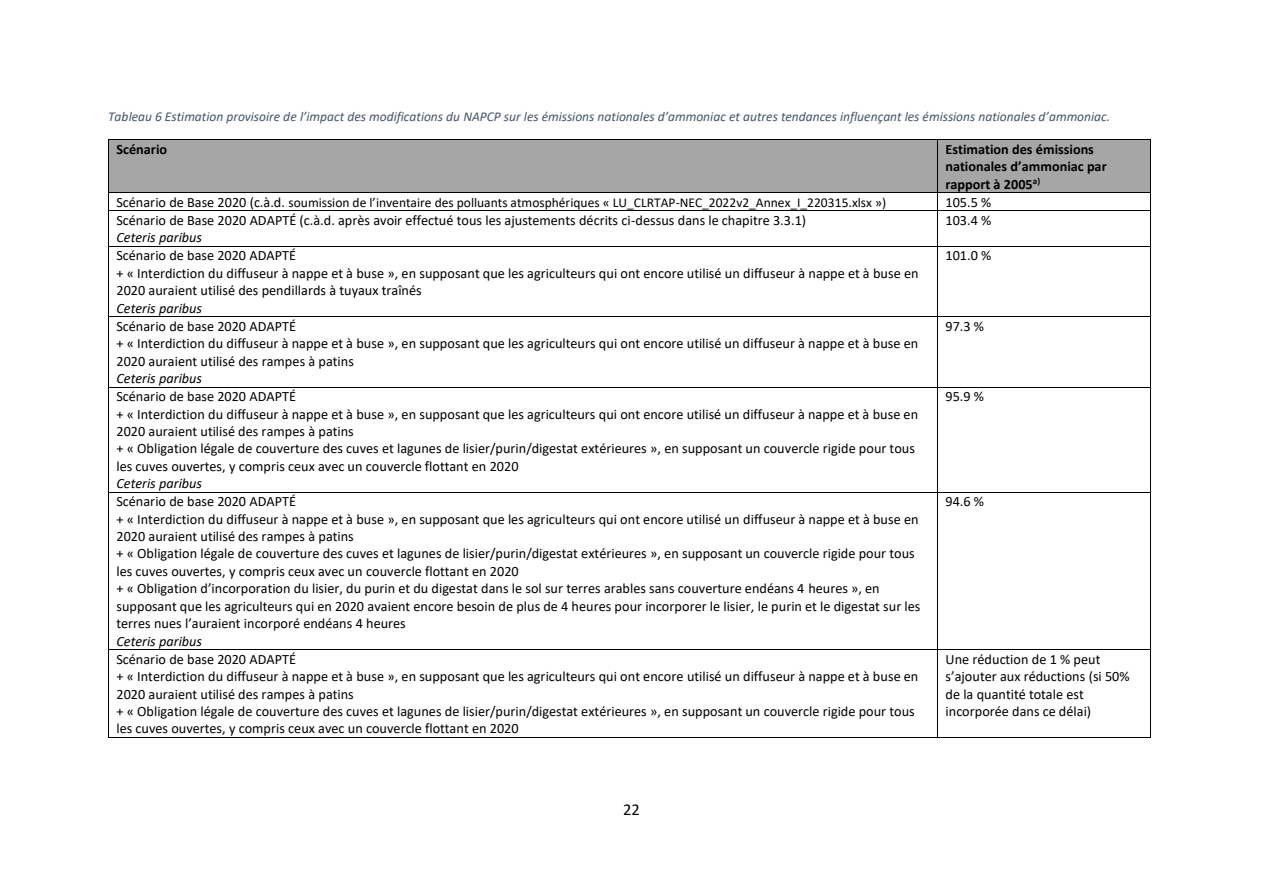
<style>
.page{position:relative;width:1263px;height:893px;background:#fff}
.page>*{position:absolute;margin:0;border:0;box-sizing:border-box;transform-origin:0 0}
.t1{font:16.5px "Calibri";color:#000}
.t2{font:14.25px/17.4px "Calibri";color:#000}
.t3{font:italic 14.25px "Calibri";color:#000}
.t4{font:700 14.25px/17.4px "Calibri";color:#000}
.t5{font:italic 13.5px "Calibri";color:#44546a}
.t6{font:13.5px "Calibri";color:#000}
.s1{font-size:14.25px}
</style>
<div class="page">
<div style="left:109px;top:140px;width:828px;height:52px;background:#a6a6a6"></div>
<div style="left:938px;top:140px;width:212px;height:52px;background:#a6a6a6"></div>
<hr style="left:109px;top:140px;width:828px;height:1px;background:#000">
<hr style="left:938px;top:140px;width:212px;height:1px;background:#000">
<hr style="left:108px;top:140px;width:1px;height:52px;background:#000">
<hr style="left:937px;top:140px;width:1px;height:52px;background:#000">
<hr style="left:1150px;top:140px;width:1px;height:52px;background:#000">
<hr style="left:109px;top:192px;width:828px;height:1px;background:#000">
<hr style="left:938px;top:192px;width:212px;height:1px;background:#000">
<svg style="left:108px;top:192px;width:1px;height:19px"></svg>
<hr style="left:109px;top:211px;width:828px;height:1px;background:#000">
<svg style="left:937px;top:192px;width:1px;height:19px"></svg>
<hr style="left:938px;top:211px;width:212px;height:1px;background:#000">
<svg style="left:1150px;top:192px;width:1px;height:19px"></svg>
<hr style="left:108px;top:211px;width:1px;height:35px;background:#000">
<hr style="left:937px;top:211px;width:1px;height:35px;background:#000">
<hr style="left:1150px;top:211px;width:1px;height:35px;background:#000">
<hr style="left:109px;top:246px;width:828px;height:1px;background:#000">
<hr style="left:938px;top:246px;width:212px;height:1px;background:#000">
<hr style="left:108px;top:247px;width:1px;height:70px;background:#000">
<hr style="left:937px;top:247px;width:1px;height:70px;background:#000">
<hr style="left:1150px;top:247px;width:1px;height:70px;background:#000">
<hr style="left:109px;top:317px;width:828px;height:1px;background:#000">
<hr style="left:938px;top:317px;width:212px;height:1px;background:#000">
<hr style="left:108px;top:317px;width:1px;height:70px;background:#000">
<hr style="left:937px;top:317px;width:1px;height:70px;background:#000">
<hr style="left:1150px;top:317px;width:1px;height:70px;background:#000">
<hr style="left:109px;top:387px;width:828px;height:1px;background:#000">
<hr style="left:938px;top:387px;width:212px;height:1px;background:#000">
<hr style="left:108px;top:388px;width:1px;height:104px;background:#000">
<hr style="left:937px;top:388px;width:1px;height:104px;background:#000">
<hr style="left:1150px;top:388px;width:1px;height:104px;background:#000">
<hr style="left:109px;top:492px;width:828px;height:1px;background:#000">
<hr style="left:938px;top:492px;width:212px;height:1px;background:#000">
<hr style="left:108px;top:493px;width:1px;height:156px;background:#000">
<hr style="left:937px;top:493px;width:1px;height:156px;background:#000">
<hr style="left:1150px;top:493px;width:1px;height:156px;background:#000">
<hr style="left:109px;top:649px;width:828px;height:1px;background:#000">
<hr style="left:938px;top:649px;width:212px;height:1px;background:#000">
<hr style="left:108px;top:650px;width:1px;height:87px;background:#000">
<hr style="left:109px;top:737px;width:828px;height:1px;background:#000">
<hr style="left:937px;top:650px;width:1px;height:87px;background:#000">
<hr style="left:938px;top:737px;width:212px;height:1px;background:#000">
<hr style="left:1150px;top:650px;width:1px;height:87px;background:#000">
<p class="t5" style="left:108px;top:111px;width:1004px">Tableau 6 Estimation provisoire de l’impact des modifications du NAPCP sur les émissions nationales d’ammoniac et autres tendances influençant les émissions nationales d’ammoniac.</p>
<p class="t4" style="left:116px;top:142px;width:52px">Scénario</p>
<p class="t4" style="left:945px;top:142px;width:163px">Estimation des émissions nationales d’ammoniac par rapport à 2005<sup>a)</sup></p>
<p class="t6" style="left:116px;top:197px;width:771px"><span class="s1">Scénario de Base 2020 (c.à.d.</span> soumission de l’inventaire des polluants atmosphériques « LU_CLRTAP-NEC_2022v2_Annex_I_220315.xlsx »)</p>
<p class="t2" style="left:945px;top:195px;width:47px">105.5 %</p>
<p class="t2" style="left:116px;top:213px;width:691px">Scénario de Base 2020 ADAPTÉ (c.à.d. après avoir effectué tous les ajustements décrits ci-dessus dans le chapitre 3.3.1)</p>
<p class="t3" style="left:116px;top:232px;width:87px">Ceteris paribus</p>
<p class="t2" style="left:945px;top:213px;width:47px">103.4 %</p>
<p class="t2" style="left:116px;top:248px;width:804px">Scénario de base 2020 ADAPTÉ<br>+ « Interdiction du diffuseur à nappe et à buse », en supposant que les agriculteurs qui ont encore utilisé un diffuseur à nappe et à buse en<br>2020 auraient utilisé des pendillards à tuyaux traînés</p>
<p class="t3" style="left:116px;top:302px;width:87px">Ceteris paribus</p>
<p class="t2" style="left:116px;top:319px;width:803px">Scénario de base 2020 ADAPTÉ<br>+ « Interdiction du diffuseur à nappe et à buse », en supposant que les agriculteurs qui ont encore utilisé un diffuseur à nappe et à buse en<br>2020 auraient utilisé des rampes à patins</p>
<p class="t3" style="left:116px;top:372px;width:87px">Ceteris paribus</p>
<p class="t2" style="left:116px;top:389px;width:803px">Scénario de base 2020 ADAPTÉ<br>+ « Interdiction du diffuseur à nappe et à buse », en supposant que les agriculteurs qui ont encore utilisé un diffuseur à nappe et à buse en 2020 auraient utilisé des rampes à patins<br>+ « Obligation légale de couverture des cuves et lagunes de lisier/purin/digestat extérieures », en supposant un couvercle rigide pour tous les cuves ouvertes, y compris ceux avec un couvercle flottant en 2020</p>
<p class="t3" style="left:116px;top:478px;width:87px">Ceteris paribus</p>
<p class="t2" style="left:116px;top:494px;width:805px">Scénario de base 2020 ADAPTÉ<br>+ « Interdiction du diffuseur à nappe et à buse », en supposant que les agriculteurs qui ont encore utilisé un diffuseur à nappe et à buse en 2020 auraient utilisé des rampes à patins<br>+ « Obligation légale de couverture des cuves et lagunes de lisier/purin/digestat extérieures », en supposant un couvercle rigide pour tous les cuves ouvertes, y compris ceux avec un couvercle flottant en 2020<br>+ « Obligation d’incorporation du lisier, du purin et du digestat dans le sol sur terres arables sans couverture endéans 4 heures », en supposant que les agriculteurs qui en 2020 avaient encore besoin de plus de 4 heures pour incorporer le lisier, le purin et le digestat sur les terres nues l’auraient incorporé endéans 4 heures</p>
<p class="t3" style="left:116px;top:635px;width:87px">Ceteris paribus</p>
<p class="t2" style="left:945px;top:248px;width:47px">101.0 %</p>
<p class="t2" style="left:945px;top:319px;width:40px">97.3 %</p>
<p class="t2" style="left:945px;top:389px;width:40px">95.9 %</p>
<p class="t2" style="left:945px;top:494px;width:40px">94.6 %</p>
<p class="t2" style="left:116px;top:651px;width:803px">Scénario de base 2020 ADAPTÉ<br>+ « Interdiction du diffuseur à nappe et à buse », en supposant que les agriculteurs qui ont encore utilisé un diffuseur à nappe et à buse en 2020 auraient utilisé des rampes à patins<br>+ « Obligation légale de couverture des cuves et lagunes de lisier/purin/digestat extérieures », en supposant un couvercle rigide pour tous les cuves ouvertes, y compris ceux avec un couvercle flottant en 2020</p>
<p class="t2" style="left:945px;top:651px;width:186px">Une réduction de 1 % peut s’ajouter aux réductions (si 50% de la quantité totale est incorporée dans ce délai)</p>
<p class="t1" style="left:623px;top:803px;width:18px">22</p>
</div>
